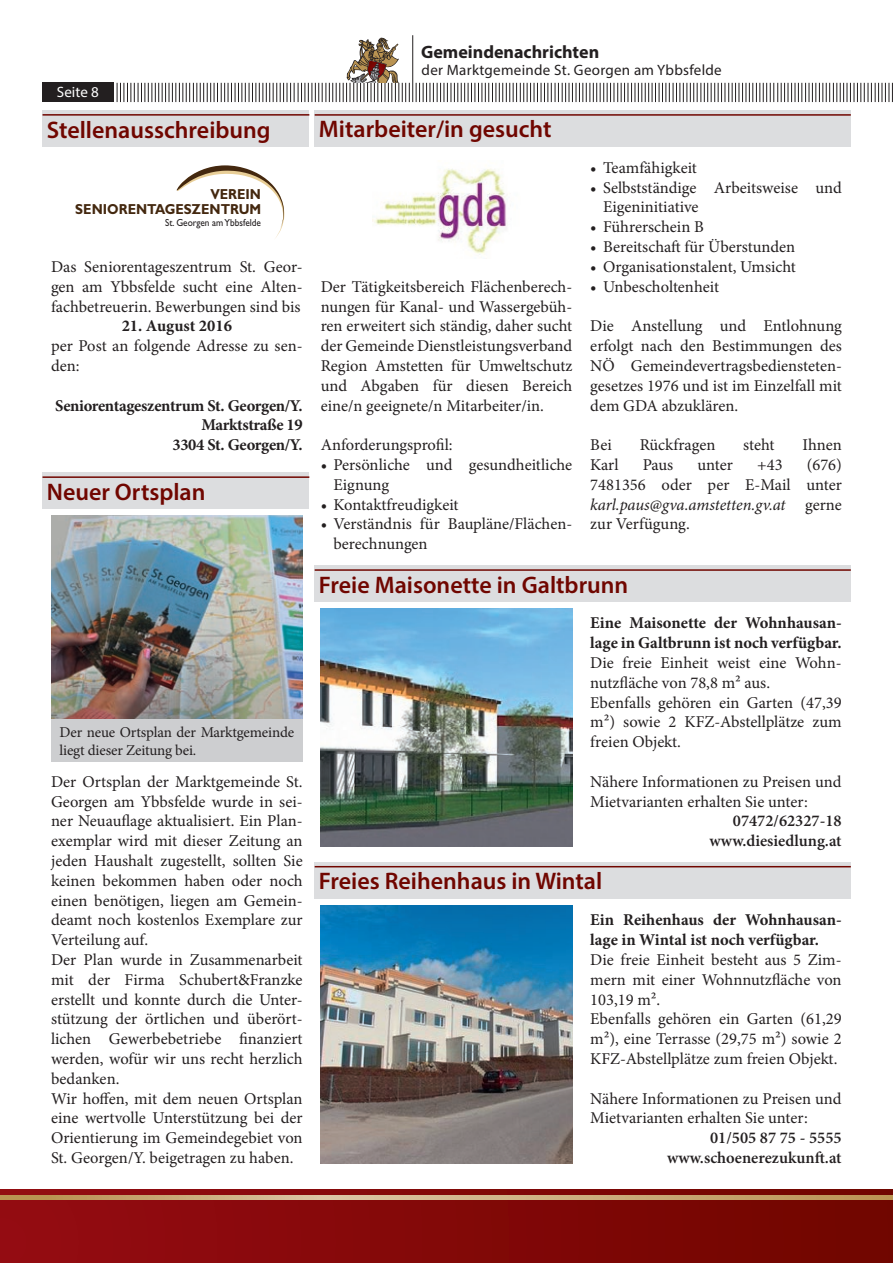
<style>
.page{position:relative;width:893px;height:1263px;background:#fff}
.page>*{position:absolute;margin:0;border:0;box-sizing:border-box;transform-origin:0 0}
.t1{font:600 24px "Myriad Pro";color:#700600}
.t2{font:700 18px "Myriad Pro";color:#231f20}
.t3{font:16.5px/19.8px "Minion Pro";color:#231f20}
.t4{font:700 16.5px/19.8px "Minion Pro";letter-spacing:-.005em;color:#231f20}
.t5{font:600 16.5px/19.8px "Minion Pro";color:#231f20;text-align:right}
.t6{font:15px/18px "Minion Pro";letter-spacing:-.01em;color:#231f20}
.t7{font:15px "Myriad Pro";letter-spacing:.02em;color:#231f20}
.t8{font:15px "Myriad Pro";color:#fff}
.t9{font:700 14.55px "Gill Sans Std";color:#44280f;scale:.91 1}
.t10{font:10.2px "Gill Sans Std";color:#231f20;scale:.91 1}
.s1{font-style:italic}
</style>
<div class="page">
<hr style="left:412px;top:35px;width:1px;height:67px;background:#231f20">
<svg style="left:416px;top:83px;width:477px;height:19px"></svg>
<div style="left:43px;top:83px;width:71px;height:19px;background:#231f20"></div>
<svg style="left:117px;top:37px;width:293px;height:65px"></svg>
<div style="left:0;top:1189px;width:893px;height:74px;background:linear-gradient(to right,#961015,#730a02)"></div>
<svg style="left:0;top:1195px;width:893px;height:4px;background:#c9aa79"></svg>
<div style="left:315px;top:862px;width:536px;height:36px;background:#dcdddf"></div>
<div style="left:315px;top:566px;width:536px;height:36px;background:#dcdddf"></div>
<hr style="left:315px;top:866px;width:536px;height:1px;background:#700600">
<hr style="left:315px;top:569px;width:536px;height:2px;background:#700600">
<img style="left:321px;top:905px;width:251px;height:258px">
<img style="left:321px;top:608px;width:251px;height:238px">
<div style="left:315px;top:110px;width:536px;height:37px;background:#dcdddf"></div>
<hr style="left:315px;top:114px;width:536px;height:2px;background:#700600">
<img style="left:372px;top:169px;width:135px;height:85px">
<div style="left:43px;top:110px;width:266px;height:37px;background:#dcdddf"></div>
<div style="left:43px;top:473px;width:266px;height:36px;background:#dcdddf"></div>
<hr style="left:43px;top:114px;width:266px;height:2px;background:#700600">
<hr style="left:43px;top:476px;width:266px;height:2px;background:#700600">
<svg style="left:176px;top:165px;width:108px;height:72px"></svg>
<img style="left:51px;top:515px;width:252px;height:204px">
<div style="left:51px;top:719px;width:252px;height:43px;background:#cdced0"></div>
<p class="t8" style="left:57px;top:83px;width:43px">Seite 8</p>
<h1 class="t1" style="left:47px;top:114px;width:225px">Stellenausschreibung</h1>
<p class="t9" style="left:210px;top:186px;width:57px">VEREIN</p>
<p class="t10" style="left:165px;top:217px;width:107px">St. Georgen am Ybbsfelde</p>
<p class="t9" style="left:75px;top:200px;width:206px">SENIORENTAGESZENTRUM</p>
<p class="t3" style="left:51px;top:257px;width:253px;text-align:justify">Das Seniorentageszentrum St. Geor&shy;gen am Ybbsfelde sucht eine Alten&shy;fachbetreuerin. Bewerbungen sind bis</p>
<p class="t4" style="left:122px;top:316px;width:112px">21. August 2016</p>
<p class="t3" style="left:51px;top:336px;width:253px">per Post an folgende Adresse zu sen&shy;den:</p>
<p class="t4" style="left:55px;top:395px;width:249px;text-align:right">Seniorentageszentrum St. Georgen/Y.<br>Marktstraße 19<br>3304 St. Georgen/Y.</p>
<h1 class="t1" style="left:47px;top:476px;width:160px">Neuer Ortsplan</h1>
<p class="t6" style="left:60px;top:723px;width:236px">Der neue Ortsplan der Marktgemeinde liegt dieser Zeitung bei.</p>
<p class="t3" style="left:51px;top:772px;width:253px">Der Ortsplan der Marktgemeinde St.<br>Georgen am Ybbsfelde wurde in sei&shy;ner Neuauflage aktualisiert. Ein Plan&shy;exemplar wird mit dieser Zeitung an jeden Haushalt zugestellt, sollten Sie keinen bekommen haben oder noch einen benötigen, liegen am Gemein&shy;deamt noch kostenlos Exemplare zur Verteilung auf.<br>Der Plan wurde in Zusammenarbeit mit der Firma Schubert&amp;Franzke erstellt und konnte durch die Unter&shy;stützung der örtlichen und überört&shy;lichen Gewerbebetriebe finanziert werden, wofür wir uns recht herzlich bedanken.<br>Wir hoffen, mit dem neuen Ortsplan eine wertvolle Unterstützung bei der Orientierung im Gemeindegebiet von St. Georgen/Y. beigetragen zu haben.</p>
<p class="t2" style="left:421px;top:40px;width:180px">Gemeindenachrichten</p>
<p class="t7" style="left:422px;top:61px;width:302px">der Marktgemeinde St. Georgen am Ybbsfelde</p>
<h1 class="t1" style="left:319px;top:114px;width:234px">Mitarbeiter/in gesucht</h1>
<p class="t3" style="left:321px;top:277px;width:253px;text-align:justify">Der Tätigkeitsbereich Flächenberech&shy;nungen für Kanal- und Wassergebüh&shy;ren erweitert sich ständig, daher sucht der Gemeinde Dienstleistungsverband Region Amstetten für Umweltschutz und Abgaben für diesen Bereich eine/n geeignete/n Mitarbeiter/in.</p>
<p class="t3" style="left:321px;top:435px;width:134px">Anforderungsprofil:</p>
<p class="t3" style="left:333px;top:455px;width:240px;text-indent:-13px">• Persönliche und gesundheitliche<br>Eignung</p>
<p class="t3" style="left:321px;top:494px;width:139px">• Kontaktfreudigkeit</p>
<p class="t3" style="left:333px;top:514px;width:240px;text-indent:-13px">• Verständnis für Baupläne/Flächen&shy;berechnungen</p>
<p class="t3" style="left:590px;top:158px;width:108px">• Teamfähigkeit</p>
<p class="t3" style="left:603px;top:178px;width:240px;text-indent:-13px">• Selbstständige Arbeitsweise und<br>Eigeninitiative</p>
<p class="t3" style="left:590px;top:217px;width:115px">• Führerschein B</p>
<p class="t3" style="left:590px;top:237px;width:206px">• Bereitschaft für Überstunden</p>
<p class="t3" style="left:590px;top:257px;width:207px">• Organisationstalent, Umsicht</p>
<p class="t3" style="left:590px;top:277px;width:130px">• Unbescholtenheit</p>
<p class="t3" style="left:590px;top:316px;width:253px;text-align:justify">Die Anstellung und Entlohnung erfolgt nach den Bestimmungen des NÖ Gemeindevertragsbediensteten&shy;gesetzes 1976 und ist im Einzelfall mit dem GDA abzuklären.</p>
<p class="t3" style="left:590px;top:435px;width:23px">Bei</p>
<p class="t3" style="left:640px;top:435px;width:77px">Rückfragen</p>
<p class="t3" style="left:743px;top:435px;width:33px">steht</p>
<p class="t3" style="left:802px;top:435px;width:41px">Ihnen</p>
<p class="t3" style="left:590px;top:455px;width:30px">Karl</p>
<p class="t3" style="left:643px;top:455px;width:32px">Paus</p>
<p class="t3" style="left:697px;top:455px;width:37px">unter</p>
<p class="t3" style="left:757px;top:455px;width:27px">+43</p>
<p class="t3" style="left:590px;top:455px;width:253px;text-align:justify;text-indent:216px">(676)<br>7481356 oder per E-Mail unter <span class="s1">karl.paus@gva.amstetten.gv.at</span> gerne zur Verfügung.</p>
<h1 class="t1" style="left:319px;top:569px;width:311px">Freie Maisonette in Galtbrunn</h1>
<p class="t4" style="left:590px;top:613px;width:253px">Eine Maisonette der Wohnhausan&shy;lage in Galtbrunn ist noch verfügbar.</p>
<p class="t3" style="left:590px;top:653px;width:253px">Die freie Einheit weist eine Wohn&shy;nutzfläche von 78,8 m² aus.<br>Ebenfalls gehören ein Garten (47,39 m²) sowie 2 KFZ-Abstellplätze zum freien Objekt.</p>
<p class="t3" style="left:590px;top:772px;width:253px">Nähere Informationen zu Preisen und<br>Mietvarianten erhalten Sie unter:</p>
<p class="t5" style="left:709px;top:811px;width:134px">07472/62327-18 www.diesiedlung.at</p>
<h1 class="t1" style="left:319px;top:866px;width:285px">Freies Reihenhaus in Wintal</h1>
<p class="t4" style="left:590px;top:910px;width:253px">Ein Reihenhaus der Wohnhausan&shy;lage in Wintal ist noch verfügbar.</p>
<p class="t3" style="left:590px;top:950px;width:253px">Die freie Einheit besteht aus 5 Zim&shy;mern mit einer Wohnnutzfläche von<br>103,19 m².<br>Ebenfalls gehören ein Garten (61,29 m²), eine Terrasse (29,75 m²) sowie 2<br>KFZ-Abstellplätze zum freien Objekt.</p>
<p class="t3" style="left:590px;top:1088px;width:253px">Nähere Informationen zu Preisen und<br>Mietvarianten erhalten Sie unter:</p>
<p class="t5" style="left:667px;top:1128px;width:176px">01/505 87 75 - 5555 www.schoenerezukunft.at</p>
</div>
